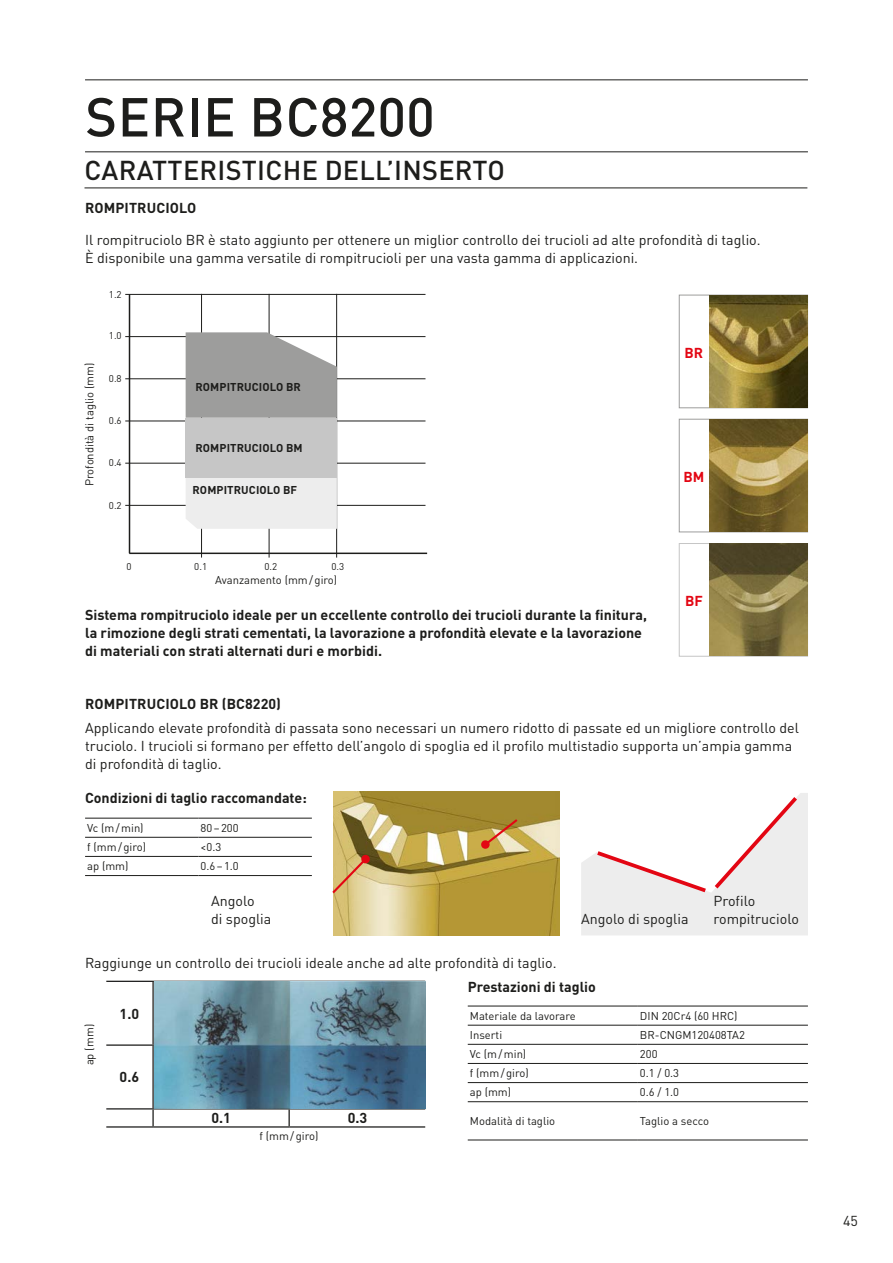
<style>
.page{position:relative;width:893px;height:1263px;background:#fff}
.page>*{position:absolute;margin:0;border:0;box-sizing:border-box;transform-origin:0 0}
.t1{font:500 54px "DIN Pro";letter-spacing:.01em;color:#1d1d1b}
.t2{font:500 27px "DIN Pro";letter-spacing:.01em;color:#1d1d1b}
.t3{font:14.25px/18px "DIN Pro";color:#1d1d1b}
.t4{font:700 14.25px/18px "DIN Pro";color:#1d1d1b}
.t5{font:700 14.25px "DIN Pro";color:#e30613}
.t6{font:11.25px/19.2px "DIN Pro";color:#1d1d1b}
.t7{font:700 11.25px "DIN Pro";letter-spacing:.01em;color:#1d1d1b}
.t8{font:9.75px "DIN Pro";color:#1d1d1b}
</style>
<div class="page">
<hr style="left:106px;top:1044px;width:47px;height:2px;background:#1d1d1b">
<svg style="left:288px;top:1109px;width:2px;height:17px"></svg>
<hr style="left:152px;top:982px;width:2px;height:62px;background:#1d1d1b">
<hr style="left:152px;top:1046px;width:2px;height:62px;background:#1d1d1b">
<svg style="left:152px;top:1109px;width:2px;height:17px"></svg>
<hr style="left:106px;top:1126px;width:47px;height:1px;background:#1d1d1b">
<hr style="left:153px;top:1126px;width:136px;height:1px;background:#1d1d1b">
<hr style="left:289px;top:1126px;width:136px;height:1px;background:#1d1d1b">
<hr style="left:153px;top:981px;width:136px;height:1px;background:#1d1d1b">
<hr style="left:289px;top:981px;width:136px;height:1px;background:#1d1d1b">
<hr style="left:106px;top:981px;width:47px;height:1px;background:#1d1d1b">
<hr style="left:153px;top:1044px;width:136px;height:2px;background:#1d1d1b">
<hr style="left:106px;top:1108px;width:47px;height:1px;background:#1d1d1b">
<hr style="left:153px;top:1108px;width:136px;height:1px;background:#1d1d1b">
<hr style="left:468px;top:1044px;width:170px;height:1px;background:#1d1d1b">
<hr style="left:638px;top:1044px;width:170px;height:1px;background:#1d1d1b">
<hr style="left:468px;top:1063px;width:170px;height:1px;background:#1d1d1b">
<hr style="left:638px;top:1063px;width:170px;height:1px;background:#1d1d1b">
<hr style="left:468px;top:1006px;width:170px;height:1px;background:#1d1d1b">
<hr style="left:638px;top:1006px;width:170px;height:1px;background:#1d1d1b">
<hr style="left:468px;top:1025px;width:170px;height:1px;background:#1d1d1b">
<hr style="left:638px;top:1025px;width:170px;height:1px;background:#1d1d1b">
<hr style="left:468px;top:1082px;width:170px;height:1px;background:#1d1d1b">
<hr style="left:468px;top:1101px;width:170px;height:1px;background:#1d1d1b">
<hr style="left:468px;top:1140px;width:170px;height:1px;background:#1d1d1b">
<hr style="left:638px;top:1082px;width:170px;height:1px;background:#1d1d1b">
<hr style="left:638px;top:1101px;width:170px;height:1px;background:#1d1d1b">
<hr style="left:638px;top:1140px;width:170px;height:1px;background:#1d1d1b">
<hr style="left:85px;top:818px;width:113px;height:1px;background:#1d1d1b">
<hr style="left:198px;top:818px;width:114px;height:1px;background:#1d1d1b">
<hr style="left:85px;top:837px;width:113px;height:1px;background:#1d1d1b">
<hr style="left:198px;top:837px;width:114px;height:1px;background:#1d1d1b">
<hr style="left:85px;top:856px;width:113px;height:1px;background:#1d1d1b">
<hr style="left:85px;top:875px;width:113px;height:1px;background:#1d1d1b">
<hr style="left:198px;top:856px;width:114px;height:1px;background:#1d1d1b">
<hr style="left:198px;top:875px;width:114px;height:1px;background:#1d1d1b">
<img style="left:333px;top:792px;width:227px;height:144px">
<svg style="left:581px;top:793px;width:227px;height:142px"></svg>
<img style="left:154px;top:982px;width:271px;height:127px">
<svg style="left:332px;top:854px;width:38px;height:41px;background:#d8b278"></svg>
<svg style="left:481px;top:817px;width:39px;height:32px"></svg>
<svg style="left:678px;top:543px;width:130px;height:114px"></svg>
<svg style="left:678px;top:418px;width:130px;height:115px"></svg>
<svg style="left:678px;top:294px;width:130px;height:115px"></svg>
<img style="left:709px;top:544px;width:98px;height:112px">
<img style="left:709px;top:420px;width:98px;height:112px">
<img style="left:709px;top:295px;width:98px;height:112px">
<hr style="left:201px;top:294px;width:1px;height:264px;background:#1d1d1b">
<hr style="left:269px;top:294px;width:1px;height:264px;background:#1d1d1b">
<hr style="left:336px;top:294px;width:1px;height:264px;background:#1d1d1b">
<hr style="left:125px;top:378px;width:300px;height:1px;background:#1d1d1b">
<hr style="left:125px;top:421px;width:300px;height:1px;background:#1d1d1b">
<hr style="left:125px;top:463px;width:300px;height:1px;background:#1d1d1b">
<hr style="left:125px;top:505px;width:300px;height:1px;background:#1d1d1b">
<hr style="left:129px;top:294px;width:1px;height:259px;background:#1d1d1b">
<hr style="left:129px;top:553px;width:298px;height:1px;background:#1d1d1b">
<hr style="left:125px;top:294px;width:300px;height:1px;background:#1d1d1b">
<hr style="left:125px;top:336px;width:300px;height:1px;background:#1d1d1b">
<div style="left:186px;top:478px;width:151px;height:51px;background:#ededed"></div>
<div style="left:186px;top:418px;width:151px;height:60px;background:#c6c6c6"></div>
<svg style="left:186px;top:332px;width:151px;height:86px;background:#a5a5a4"></svg>
<hr style="left:85px;top:79px;width:723px;height:1px;background:#1d1d1b">
<hr style="left:85px;top:151px;width:723px;height:1px;background:#1d1d1b">
<hr style="left:85px;top:188px;width:722px;height:1px;background:#1d1d1b">
<h1 class="t1" style="left:85px;top:73px;width:351px">SERIE BC8200</h1>
<h2 class="t2" style="left:85px;top:148px;width:422px">CARATTERISTICHE DELL’INSERTO</h2>
<p class="t4" style="left:85px;top:197px;width:113px">ROMPITRUCIOLO</p>
<p class="t3" style="left:85px;top:229px;width:677px">Il rompitruciolo BR è stato aggiunto per ottenere un miglior controllo dei trucioli ad alte profondità di taglio.<br>È disponibile una gamma versatile di rompitrucioli per una vasta gamma di applicazioni.</p>
<p class="t8" style="left:109px;top:286px;width:14px">1.2</p>
<p class="t6" style="left:79px;top:486px;width:125px;rotate:-90deg">Profondità di taglio (mm)</p>
<p class="t8" style="left:109px;top:328px;width:14px">1.0</p>
<p class="t8" style="left:109px;top:371px;width:14px">0.8</p>
<p class="t8" style="left:109px;top:413px;width:14px">0.6</p>
<p class="t8" style="left:109px;top:455px;width:14px">0.4</p>
<p class="t8" style="left:109px;top:497px;width:14px">0.2</p>
<p class="t7" style="left:196px;top:377px;width:107px">ROMPITRUCIOLO BR</p>
<p class="t7" style="left:196px;top:439px;width:109px">ROMPITRUCIOLO BM</p>
<p class="t7" style="left:193px;top:480px;width:106px">ROMPITRUCIOLO BF</p>
<p class="t8" style="left:126px;top:559px;width:7px">0</p>
<p class="t8" style="left:194px;top:559px;width:14px">0.1</p>
<p class="t8" style="left:265px;top:559px;width:14px">0.2</p>
<p class="t8" style="left:331px;top:559px;width:14px">0.3</p>
<p class="t6" style="left:215px;top:570px;width:124px">Avanzamento (mm/giro)</p>
<p class="t4" style="left:85px;top:604px;width:563px">Sistema rompitruciolo ideale per un eccellente controllo dei trucioli durante la finitura, la rimozione degli strati cementati, la lavorazione a profondità elevate e la lavorazione di materiali con strati alternati duri e morbidi.</p>
<p class="t4" style="left:85px;top:693px;width:197px">ROMPITRUCIOLO BR (BC8220)</p>
<p class="t5" style="left:684px;top:341px;width:20px">BR</p>
<p class="t5" style="left:683px;top:465px;width:22px">BM</p>
<p class="t5" style="left:685px;top:588px;width:19px">BF</p>
<p class="t3" style="left:85px;top:717px;width:715px">Applicando elevate profondità di passata sono necessari un numero ridotto di passate ed un migliore controllo del truciolo. I trucioli si formano per effetto dell’angolo di spoglia ed il profilo multistadio supporta un’ampia gamma di profondità di taglio.</p>
<p class="t4" style="left:85px;top:787px;width:223px">Condizioni di taglio raccomandate:</p>
<p class="t6" style="left:87px;top:817px;width:60px">Vc (m/min) f (mm/giro) ap (mm)</p>
<p class="t6" style="left:201px;top:817px;width:40px">80–200 &lt;0.3<br>0.6–1.0</p>
<p class="t3" style="left:211px;top:890px;width:62px">Angolo<br>di spoglia</p>
<p class="t3" style="left:85px;top:952px;width:473px">Raggiunge un controllo dei trucioli ideale anche ad alte profondità di taglio.</p>
<p class="t3" style="left:581px;top:908px;width:109px">Angolo di spoglia</p>
<p class="t4" style="left:468px;top:976px;width:130px">Prestazioni di taglio</p>
<p class="t3" style="left:713px;top:890px;width:87px">Profilo rompitruciolo</p>
<p class="t6" style="left:79px;top:1065px;width:43px;rotate:-90deg">ap (mm)</p>
<p class="t4" style="left:120px;top:1003px;width:21px">1.0</p>
<p class="t4" style="left:120px;top:1066px;width:21px">0.6</p>
<p class="t4" style="left:211px;top:1107px;width:21px">0.1</p>
<p class="t4" style="left:348px;top:1107px;width:21px">0.3</p>
<p class="t6" style="left:259px;top:1126px;width:60px">f (mm/giro)</p>
<p class="t6" style="left:470px;top:1005px;width:108px">Materiale da lavorare</p>
<p class="t6" style="left:640px;top:1005px;width:99px">DIN 20Cr4 (60 HRC)</p>
<p class="t6" style="left:470px;top:1024px;width:60px">Inserti<br>Vc (m/min) f (mm/giro) ap (mm)</p>
<p class="t6" style="left:470px;top:1110px;width:87px">Modalità di taglio</p>
<p class="t6" style="left:640px;top:1110px;width:71px">Taglio a secco</p>
<p class="t6" style="left:640px;top:1024px;width:107px">BR-CNGM120408TA2<br>200<br>0.1 / 0.3<br>0.6 / 1.0</p>
<p class="t3" style="left:843px;top:1210px;width:16px">45</p>
</div>
